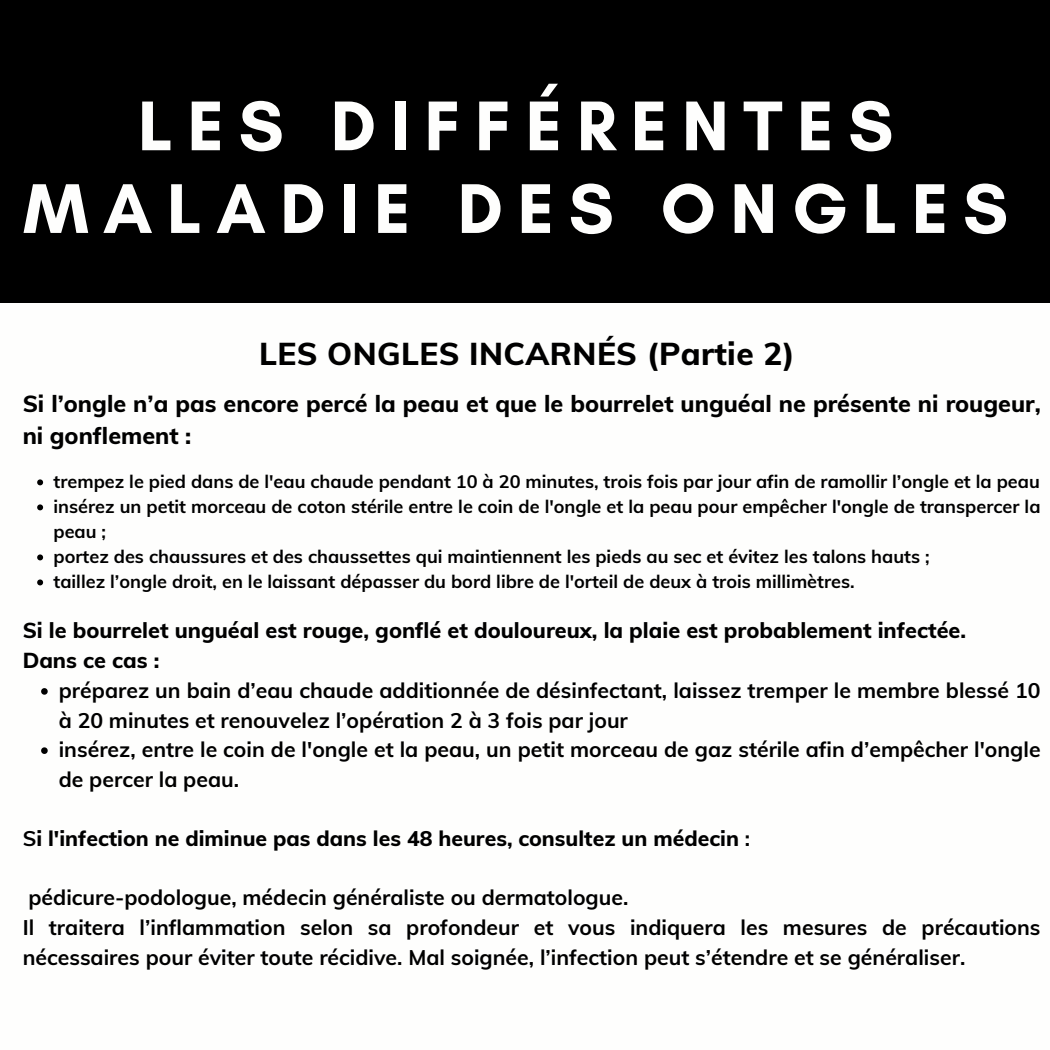
<style>
.page{position:relative;width:1050px;height:1050px;background:#fff}
.page>*{position:absolute;margin:0;border:0;box-sizing:border-box;transform-origin:0 0}
.t1{font:700 71.58px/82.6px "Glacial Indifference";letter-spacing:.2em;color:#fefefd;text-align:center}
.t2{font:800 31.68px "Muli";letter-spacing:.01em;color:#000}
.t3{font:800 23.28px/32.2px "Muli";color:#000}
.t4{font:800 21.7px "Muli";color:#000}
.t5{font:700 21.18px/29.6px "Muli";color:#000}
.t6{font:800 21.18px "Muli";color:#000}
.t7{font:700 18.2px/25px "Muli";color:#000}
.s1{font-weight:700}
</style>
<div class="page">
<div style="left:0;top:0;width:1050px;height:303px;background:#000"></div>
<svg style="left:37px;top:479px;width:6px;height:6px"></svg>
<svg style="left:37px;top:504px;width:6px;height:6px"></svg>
<svg style="left:37px;top:554px;width:6px;height:6px"></svg>
<svg style="left:37px;top:579px;width:6px;height:6px"></svg>
<svg style="left:41px;top:688px;width:7px;height:7px"></svg>
<svg style="left:41px;top:747px;width:7px;height:7px"></svg>
<p class="t1" style="left:23px;top:84px;width:986px">LES DIFFÉ RENTES<br>MALADIE DES ONGLES</p>
<p class="t2" style="left:259px;top:333px;width:537px">LES ONGLES INCARNÉS (Partie 2)</p>
<p class="t3" style="left:23px;top:387px;width:1020px">Si l’ongle n’a pas encore percé la peau et que le bourrelet unguéal ne présente ni rougeur, ni gonflement :</p>
<p class="t7" style="left:54px;top:469px;width:988px">trempez le pied dans de l'eau chaude pendant 10 à 20 minutes, trois fois par jour afin de ramollir l’ongle et la peau</p>
<p class="t7" style="left:54px;top:494px;width:989px">insérez un petit morceau de coton stérile entre le coin de l'ongle et la peau pour empêcher l'ongle de transpercer la peau ;</p>
<p class="t7" style="left:54px;top:544px;width:878px">portez des chaussures et des chaussettes qui maintiennent les pieds au sec et évitez les talons hauts ;</p>
<p class="t7" style="left:54px;top:569px;width:803px">taillez l’ongle droit, en le laissant dépasser du bord libre de l'orteil de deux à trois millimètres.</p>
<p class="t4" style="left:23px;top:616px;width:945px">Si le bourrelet unguéal est rouge, gonflé et douloureux, la plaie est probablement infectée.</p>
<p class="t4" style="left:23px;top:647px;width:138px">Dans ce cas :</p>
<p class="t5" style="left:59px;top:675px;width:983px">préparez un bain d’eau chaude additionnée de désinfectant, laissez tremper le membre blessé 10 à 20 minutes et renouvelez l’opération 2 à 3 fois par jour</p>
<p class="t5" style="left:59px;top:734px;width:983px">insérez, entre le coin de l'ongle et la peau, un petit morceau de gaz stérile afin d’empêcher l'ongle de percer la peau.</p>
<p class="t6" style="left:23px;top:825px;width:729px"><span class="s1">S</span>i l'infection ne diminue pas dans les 48 heures, consultez un médecin <span class="s1">:</span></p>
<p class="t5" style="left:28px;top:883px;width:601px">pédicure-podologue, médecin généraliste ou dermatologue.</p>
<p class="t5" style="left:23px;top:912px;width:1019px">Il traitera l’inflammation selon sa profondeur et vous indiquera les mesures de précautions nécessaires pour éviter toute récidive. Mal soignée, l’infection peut s’étendre et se généraliser.</p>
</div>
